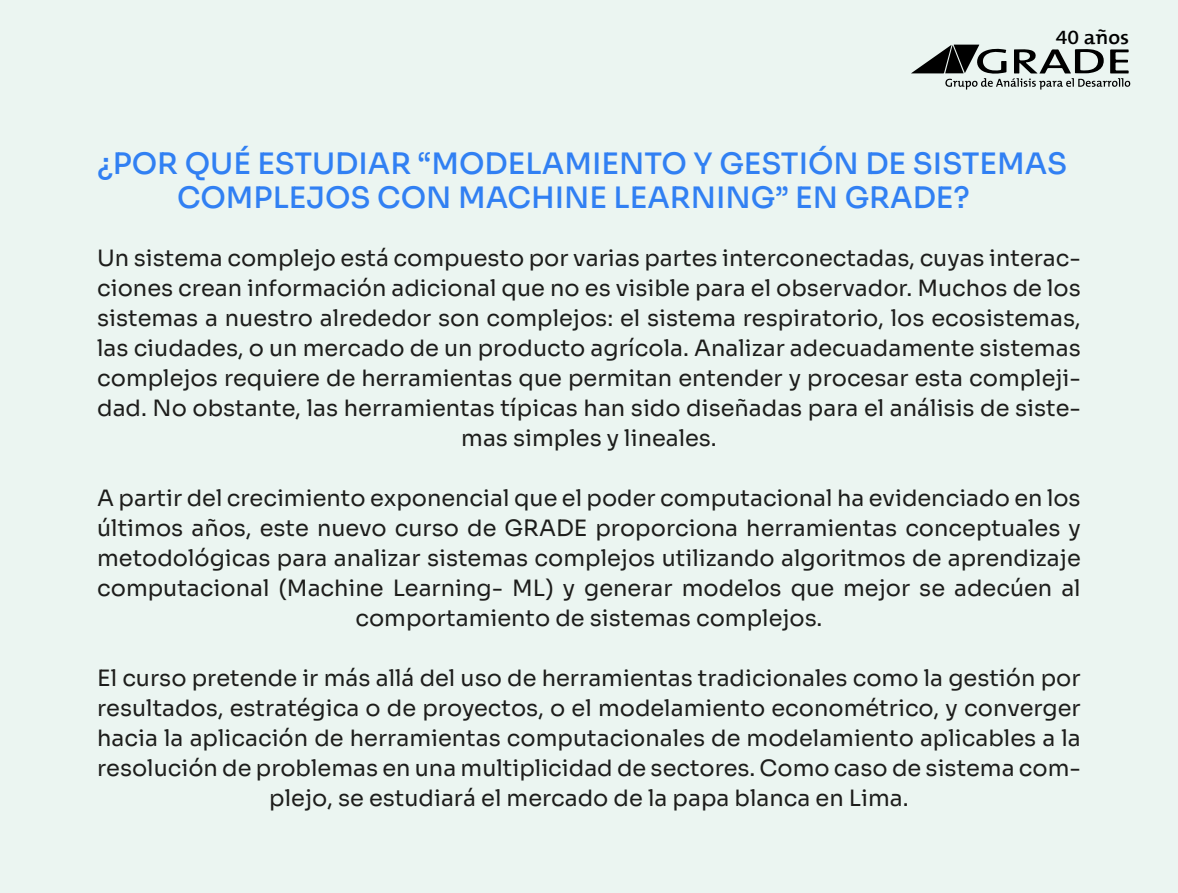
<style>
.page{position:relative;width:1178px;height:893px;background:#ebf5f1}
.page>*{position:absolute;margin:0;border:0;box-sizing:border-box;transform-origin:0 0}
.t1{font:500 29.4px/34.3px "Sora";color:#3180f3}
.t2{font:22.5px/30px "Sora";color:#1d1d1b;text-align:center}
.t3{font:600 20.25px "The Mix";color:#000;scale:1.06 1}
</style>
<div class="page">
<svg style="left:911px;top:44px;width:219px;height:46px"></svg>
<p class="t3" style="left:1084px;top:21px;width:44px">años</p>
<h1 class="t1" style="left:177px;top:143px;width:892px;text-indent:-80px">¿POR QUÉ ESTUDIAR “MODELAMIENTO Y GESTIÓN DE SISTEMAS<br>COMPLEJOS CON MACHINE LEARNING” EN GRADE?</h1>
<p class="t2" style="left:97px;top:241px;width:985px">Un sistema complejo está compuesto por varias partes interconectadas, cuyas interac&shy;ciones crean información adicional que no es visible para el observador. Muchos de los sistemas a nuestro alrededor son complejos: el sistema respiratorio, los ecosistemas, las ciudades, o un mercado de un producto agrícola. Analizar adecuadamente sistemas complejos requiere de herramientas que permitan entender y procesar esta compleji&shy;dad. No obstante, las herramientas típicas han sido diseñadas para el análisis de siste&shy;mas simples y lineales.</p>
<p class="t2" style="left:97px;top:481px;width:985px">A partir del crecimiento exponencial que el poder computacional ha evidenciado en los últimos años, este nuevo curso de GRADE proporciona herramientas conceptuales y metodológicas para analizar sistemas complejos utilizando algoritmos de aprendizaje computacional (Machine Learning- ML) y generar modelos que mejor se adecúen al comportamiento de sistemas complejos.</p>
<p class="t2" style="left:97px;top:661px;width:985px">El curso pretende ir más allá del uso de herramientas tradicionales como la gestión por resultados, estratégica o de proyectos, o el modelamiento econométrico, y converger hacia la aplicación de herramientas computacionales de modelamiento aplicables a la resolución de problemas en una multiplicidad de sectores. Como caso de sistema com&shy;plejo, se estudiará el mercado de la papa blanca en Lima.</p>
</div>
